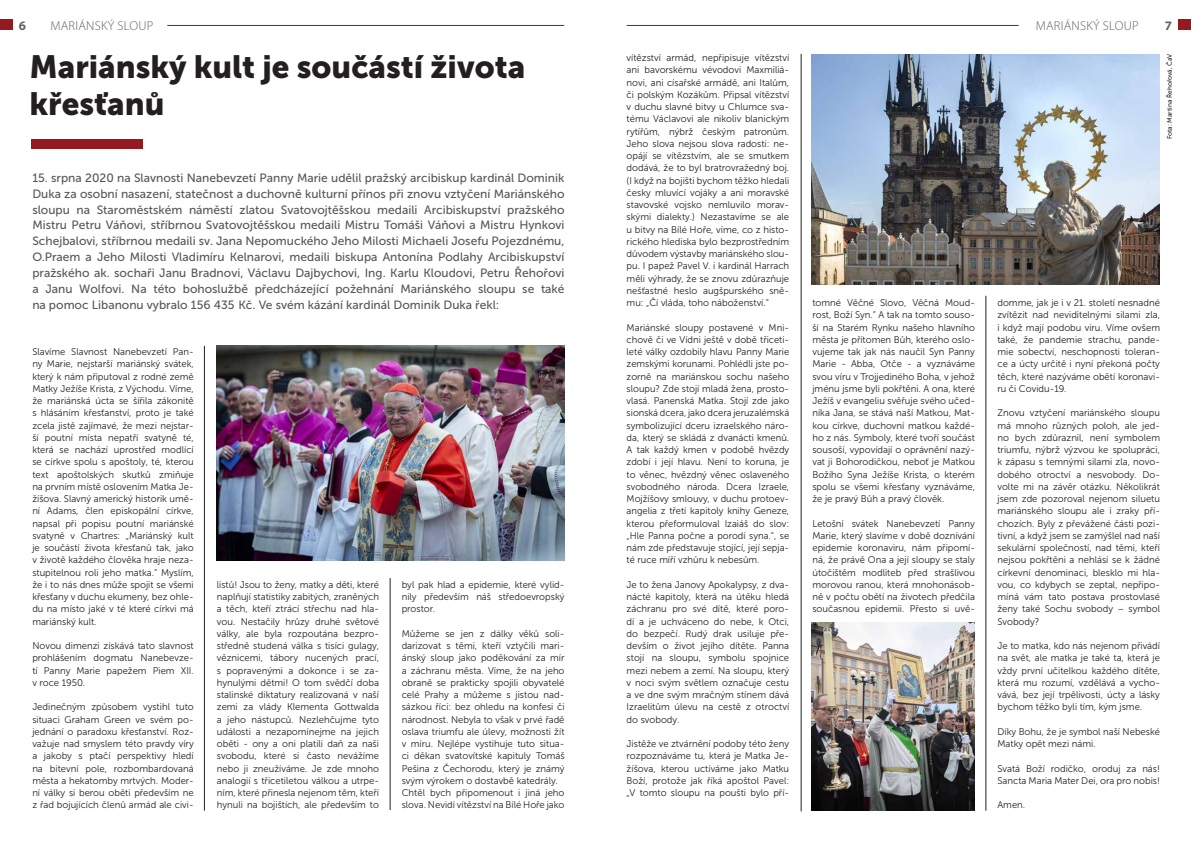
<style>
.page{position:relative;width:1191px;height:842px;background:#fff}
.page>*{position:absolute;margin:0;border:0;box-sizing:border-box;transform-origin:0 0}
.t1{font:32px/37px "Museo Sans 900";color:#231f20}
.t2{font:300 13px "Myriad Pro";letter-spacing:.02em;color:#636366}
.t3{font:700 13px "Myriad Pro";color:#636366}
.t4{font:12px/16px "Museo Sans 500";color:#57585a;text-align:justify}
.t5{font:9.7px/12.2px "Museo Sans 300";color:#231f20;text-align:justify}
.t6{font:6.5px "Museo Sans 500";color:#231f20}
</style>
<div class="page">
<div style="left:0;top:20px;width:12px;height:10px;background:#941920"></div>
<div style="left:1178px;top:20px;width:13px;height:10px;background:#941920"></div>
<div style="left:32px;top:139px;width:111px;height:10px;background:#941920"></div>
<hr style="left:204px;top:346px;width:1px;height:465px;background:#231f20">
<hr style="left:390px;top:578px;width:1px;height:232px;background:#231f20">
<hr style="left:801px;top:54px;width:1px;height:757px;background:#231f20">
<hr style="left:985px;top:296px;width:1px;height:515px;background:#231f20">
<hr style="left:167px;top:25px;width:397px;height:1px;background:#231f20">
<hr style="left:626px;top:25px;width:392px;height:1px;background:#231f20">
<img style="left:812px;top:54px;width:347px;height:231px">
<img style="left:811px;top:622px;width:163px;height:188px">
<img style="left:216px;top:346px;width:348px;height:215px">
<h2 class="t2" style="left:50px;top:18px;width:104px">MARIÁNSKÝ SLOUP</h2>
<h2 class="t2" style="left:1035px;top:18px;width:104px">MARIÁNSKÝ SLOUP</h2>
<h2 class="t3" style="left:19px;top:17px;width:9px">6</h2>
<h2 class="t3" style="left:1164px;top:17px;width:9px">7</h2>
<p class="t5" style="left:626px;top:52px;width:164px">vítězství armád, nepřipisuje vítězství ani bavorskému vévodovi Maxmiliá&shy;novi, ani císařské armádě, ani Italům, či polským Kozákům. Připsal vítězství v duchu slavné bitvy u Chlumce sva&shy;tému Václavovi ale nikoliv blanickým rytířům, nýbrž českým patronům.<br>Jeho slova nejsou slova radosti: ne&shy;opájí se vítězstvím, ale se smutkem dodává, že to byl bratrovražedný boj. (I když na bojišti bychom těžko hledali česky mluvící vojáky a ani moravské stavovské vojsko nemluvilo morav&shy;skými dialekty.) Nezastavíme se ale u bitvy na Bílé Hoře, víme, co z histo&shy;rického hlediska bylo bezprostředním důvodem výstavby mariánského slou&shy;pu. I papež Pavel V. i kardinál Harrach měli výhrady, že se znovu zdůrazňuje nešťastné heslo augšpurského sně&shy;mu: „Čí vláda, toho náboženství.“</p>
<p class="t5" style="left:626px;top:321px;width:164px">Mariánské sloupy postavené v Mni&shy;chově či ve Vídni ještě v době třiceti&shy;leté války ozdobily hlavu Panny Marie zemskými korunami. Pohlédli jste po&shy;zorně na mariánskou sochu našeho sloupu? Zde stojí mladá žena, prosto&shy;vlasá. Panenská Matka. Stojí zde jako sionská dcera, jako dcera jeruzalémská symbolizující dceru izraelského náro&shy;da, který se skládá z dvanácti kmenů.<br>A tak každý kmen v podobě hvězdy zdobí i její hlavu. Není to koruna, je to věnec, hvězdný věnec oslaveného svobodného národa. Dcera Izraele, Mojžíšovy smlouvy, v duchu protoev&shy;angelia z třetí kapitoly knihy Geneze, kterou přeformuloval Izaiáš do slov: „Hle Panna počne a porodí syna.“, se nám zde představuje stojící, její sepja&shy;té ruce míří vzhůru k nebesům.</p>
<p class="t5" style="left:626px;top:578px;width:164px">Je to žena Janovy Apokalypsy, z dva&shy;nácté kapitoly, která na útěku hledá záchranu pro své dítě, které poro&shy;dí a je uchváceno do nebe, k Otci, do bezpečí. Rudý drak usiluje pře&shy;devším o život jejího dítěte. Panna stojí na sloupu, symbolu spojnice mezi nebem a zemí. Na sloupu, který v noci svým světlem označuje cestu a ve dne svým mračným stínem dává Izraelitům úlevu na cestě z otroctví do svobody.</p>
<p class="t5" style="left:626px;top:738px;width:164px">Jistěže ve ztvárnění podoby této ženy rozpoznáváme tu, která je Matka Je&shy;žíšova, kterou uctíváme jako Matku Boží, protože jak říká apoštol Pavel: „V tomto sloupu na poušti bylo pří-</p>
<p class="t6" style="left:1166px;top:139px;width:87px;rotate:-90deg">Fota: Martina Řehořová, ČaV</p>
<h1 class="t1" style="left:29px;top:48px;width:497px">Mariánský kult je součástí života křesťanů</h1>
<p class="t4" style="left:32px;top:169px;width:534px">15. srpna 2020 na Slavnosti Nanebevzetí Panny Marie udělil pražský arcibiskup kardinál Dominik Duka za osobní nasazení, statečnost a duchovně kulturní přínos při znovu vztyčení Mariánského sloupu na Staroměstském náměstí zlatou Svatovojtěšskou medaili Arcibiskupství pražského Mistru Petru Váňovi, stříbrnou Svatovojtěšskou medaili Mistru Tomáši Váňovi a Mistru Hynkovi Schejbalovi, stříbrnou medaili sv. Jana Nepomuckého Jeho Milosti Michaeli Josefu Pojezdnému, O.Praem a Jeho Milosti Vladimíru Kelnarovi, medaili biskupa Antonína Podlahy Arcibiskupství pražského ak. sochaři Janu Bradnovi, Václavu Dajbychovi, Ing. Karlu Kloudovi, Petru Řehořovi a Janu Wolfovi. Na této bohoslužbě předcházející požehnání Mariánského sloupu se také na pomoc Libanonu vybralo 156 435 Kč. Ve svém kázání kardinál Dominik Duka řekl:</p>
<p class="t5" style="left:812px;top:297px;width:164px">tomné Věčné Slovo, Věčná Moud&shy;rost, Boží Syn.“ A tak na tomto souso&shy;ší na Starém Rynku našeho hlavního města je přítomen Bůh, kterého oslo&shy;vujeme tak jak nás naučil Syn Panny Marie - Abba, Otče - a vyznáváme svou víru v Trojjediného Boha, v jehož jménu jsme byli pokřtěni. A ona, které Ježíš v evangeliu svěřuje svého učed&shy;níka Jana, se stává naší Matkou, Mat&shy;kou církve, duchovní matkou každé&shy;ho z nás. Symboly, které tvoří součást sousoší, vypovídají o oprávnění nazý&shy;vat ji Bohorodičkou, neboť je Matkou Božího Syna Ježíše Krista, o kterém spolu se všemi křesťany vyznáváme, že je pravý Bůh a pravý člověk.</p>
<p class="t5" style="left:812px;top:517px;width:164px">Letošní svátek Nanebevzetí Panny Marie, který slavíme v době doznívání epidemie koronaviru, nám připomí&shy;ná, že právě Ona a její sloupy se staly útočištěm modliteb před strašlivou morovou ranou, která mnohonásob&shy;ně v počtu obětí na životech předčila současnou epidemii. Přesto si uvě-</p>
<p class="t5" style="left:997px;top:297px;width:164px">domme, jak je i v 21. století nesnadné zvítězit nad neviditelnými silami zla, i když mají podobu viru. Víme ovšem také, že pandemie strachu, pande&shy;mie sobectví, neschopnosti toleran&shy;ce a úcty určitě i nyní překoná počty těch, které nazýváme obětí koronavi&shy;ru či Covidu-19.</p>
<p class="t5" style="left:997px;top:407px;width:164px">Znovu vztyčení mariánského sloupu má mnoho různých poloh, ale jed&shy;no bych zdůraznil, není symbolem triumfu, nýbrž výzvou ke spolupráci, k zápasu s temnými silami zla, novo&shy;dobého otroctví a nesvobody. Do&shy;volte mi na závěr otázku. Několikrát jsem zde pozoroval nejenom siluetu mariánského sloupu ale i zraky pří&shy;chozích. Byly z převážené části pozi&shy;tivní, a když jsem se zamýšlel nad naší sekulární společností, nad těmi, kteří nejsou pokřtěni a nehlásí se k žádné církevní denominaci, blesklo mi hla&shy;vou, co kdybych se zeptal, nepřipo&shy;míná vám tato postava prostovlasé ženy také Sochu svobody – symbol Svobody?</p>
<p class="t5" style="left:997px;top:640px;width:164px">Je to matka, kdo nás nejenom přivádí na svět, ale matka je také ta, která je vždy první učitelkou každého dítěte, která mu rozumí, vzdělává a vycho&shy;vává, bez její trpělivosti, úcty a lásky bychom těžko byli tím, kým jsme.</p>
<p class="t5" style="left:997px;top:725px;width:164px">Díky Bohu, že je symbol naší Nebeské<br>Matky opět mezi námi.</p>
<p class="t5" style="left:997px;top:762px;width:164px">Svatá Boží rodičko, oroduj za nás!<br>Sancta Maria Mater Dei, ora pro nobis!</p>
<p class="t5" style="left:997px;top:799px;width:29px">Amen.</p>
<p class="t5" style="left:32px;top:346px;width:163px">Slavíme Slavnost Nanebevzetí Pan&shy;ny Marie, nejstarší mariánský svátek, který k nám připutoval z rodné země Matky Ježíše Krista, z Východu. Víme, že mariánská úcta se šířila zákonitě s hlásáním křesťanství, proto je také zcela jistě zajímavé, že mezi nejstar&shy;ší poutní místa nepatří svatyně té, která se nachází uprostřed modlící se církve spolu s apoštoly, té, kterou text apoštolských skutků zmiňuje na prvním místě oslovením Matka Je&shy;žíšova. Slavný americký historik umě&shy;ní Adams, člen episkopální církve, napsal při popisu poutní mariánské svatyně v Chartres: „Mariánský kult je součástí života křesťanů tak, jako v životě každého člověka hraje neza&shy;stupitelnou roli jeho matka.“ Myslím, že i to nás dnes může spojit se všemi křesťany v duchu ekumeny, bez ohle&shy;du na místo jaké v té které církvi má mariánský kult.</p>
<p class="t5" style="left:32px;top:640px;width:163px">Novou dimenzi získává tato slavnost prohlášením dogmatu Nanebevze&shy;tí Panny Marie papežem Piem XII. v roce 1950.</p>
<p class="t5" style="left:32px;top:701px;width:163px">Jedinečným způsobem vystihl tuto situaci Graham Green ve svém po&shy;jednání o paradoxu křesťanství. Roz&shy;važuje nad smyslem této pravdy víry a jakoby s ptačí perspektivy hledí na bitevní pole, rozbombardovaná města a hekatomby mrtvých. Moder&shy;ní války si berou oběti především ne z řad bojujících členů armád ale civi-</p>
<p class="t5" style="left:217px;top:578px;width:164px">listů! Jsou to ženy, matky a děti, které naplňují statistiky zabitých, zraněných a těch, kteří ztrácí střechu nad hla&shy;vou. Nestačily hrůzy druhé světové války, ale byla rozpoutána bezpro&shy;středně studená válka s tisíci gulagy, věznicemi, tábory nucených prací, s popravenými a dokonce i se za&shy;hynulými dětmi! O tom svědčí doba stalinské diktatury realizovaná v naší zemi za vlády Klementa Gottwalda a jeho nástupců. Nezlehčujme tyto události a nezapomínejme na jejich oběti - ony a oni platili daň za naši svobodu, které si často nevážíme nebo ji zneužíváme. Je zde mnoho analogií s třicetiletou válkou a utrpe&shy;ním, které přinesla nejenom těm, kteří hynuli na bojištích, ale především to</p>
<p class="t5" style="left:402px;top:578px;width:164px">byl pak hlad a epidemie, které vylid&shy;nily především náš středoevropský prostor.</p>
<p class="t5" style="left:402px;top:627px;width:164px;text-align:left">Můžeme se jen z dálky věků soli&shy;darizovat s těmi, kteří vztyčili mari&shy;ánský sloup jako poděkování za mír a záchranu města. Víme, že na jeho obraně se prakticky spojili obyvatelé celé Prahy a můžeme s jistou nad&shy;sázkou říci: bez ohledu na konfesi či národnost. Nebyla to však v prvé řadě oslava triumfu ale úlevy, možnosti žít v míru. Nejlépe vystihuje tuto situa&shy;ci děkan svatovítské kapituly Tomáš Pešina z Čechorodu, který je známý svým výrokem o dostavbě katedrály.<br>Chtěl bych připomenout i jiná jeho slova. Nevidí vítězství na Bílé Hoře jako</p>
</div>
